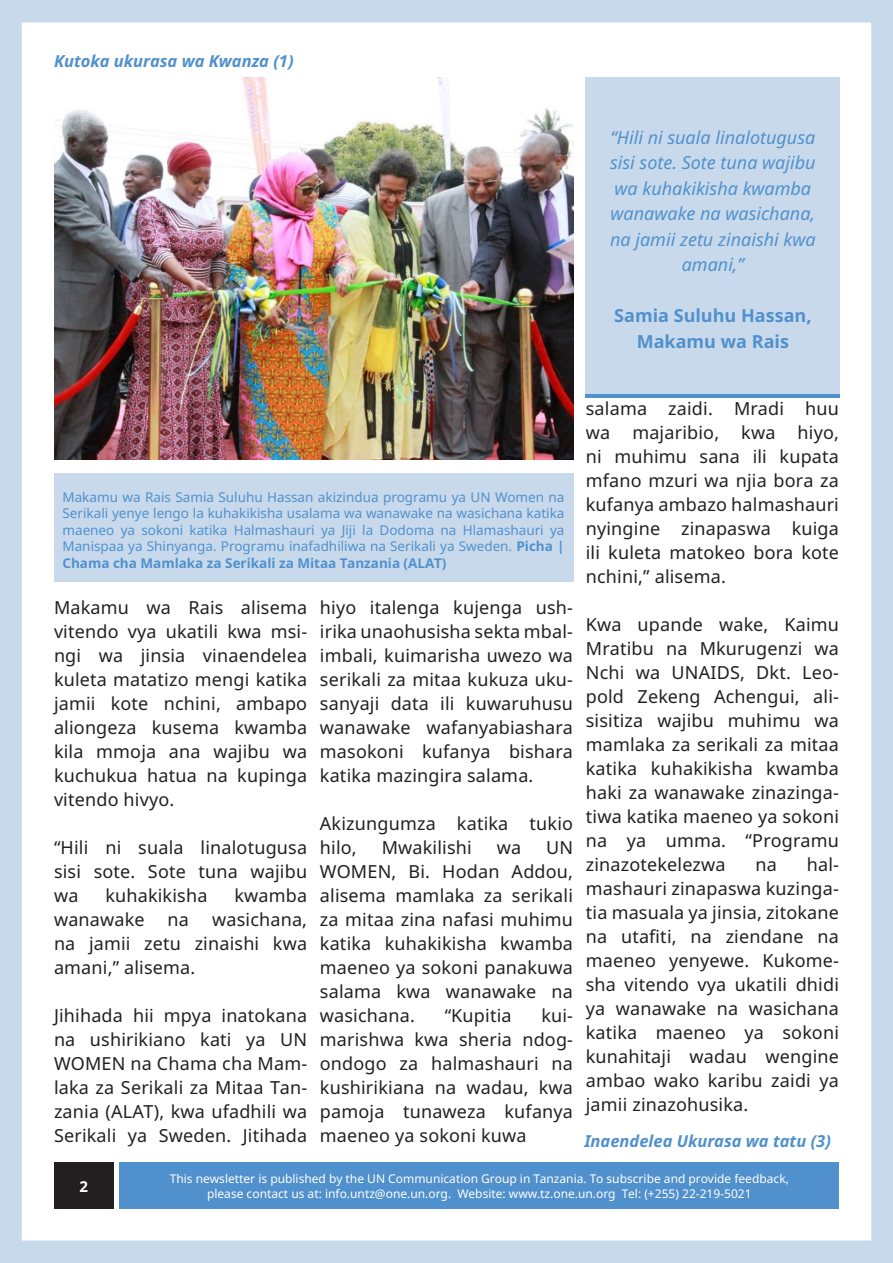
<style>
.page{position:relative;width:893px;height:1263px;background:#fff}
.page>*{position:absolute;margin:0;border:0;box-sizing:border-box;transform-origin:0 0}
.t1{font:18px/24px "Noto Sans";letter-spacing:.01em;color:#231f20;text-align:justify}
.t2{font:italic 18px/25.5px "Noto Sans";color:#5091cd;text-align:center}
.t3{font:700 18px/25.5px "Noto Sans";color:#5091cd;text-align:center}
.t4{font:italic 700 16.5px "Noto Sans";color:#5090cc}
.t5{font:700 15px "Noto Sans";color:#fff}
.t6{font:13.5px/16.5px "Noto Sans";color:#5091cd;text-align:justify}
.t7{font:12px/14.4px "Noto Sans";color:#fff;text-align:center}
.s1{color:#5090cc}
.s2{font-weight:700}
</style>
<div class="page">
<div style="left:120px;top:1162px;width:719px;height:47px;background:#5090cc"></div>
<div style="left:54px;top:1162px;width:59px;height:47px;background:#231f20"></div>
<div style="left:0;top:0;width:893px;height:1263px;border:22px solid #c8d9eb"></div>
<svg style="left:892px;top:0;width:1px;height:1263px"></svg>
<img style="left:54px;top:77px;width:519px;height:382px">
<div style="left:54px;top:473px;width:519px;height:109px;background:#c8d9eb"></div>
<div style="left:586px;top:77px;width:254px;height:318px;background:#c8d9eb"></div>
<hr style="left:586px;top:394px;width:254px;height:4px;background:#5091cd">
<p class="t4" style="left:54px;top:49px;width:241px">Kutoka ukurasa wa Kwanza (1)</p>
<p class="t2" style="left:610px;top:124px;width:207px">“Hili ni suala linalotugusa sisi sote. Sote tuna wajibu wa kuhakikisha kwamba wanawake na wasichana, na jamii zetu zinaishi kwa amani,”</p>
<p class="t3" style="left:614px;top:303px;width:199px">Samia Suluhu Hassan,<br><span class="s1">Makamu wa Rais</span></p>
<p class="t6" style="left:63px;top:488px;width:504px">Makamu wa Rais Samia Suluhu Hassan akizindua programu ya UN Women na Serikali yenye lengo la kuhakikisha usalama wa wanawake na wasichana katika maeneo ya sokoni katika Halmashauri ya Jiji la Dodoma na Hlamashauri ya Manispaa ya Shinyanga. Programu inafadhiliwa na Serikali ya Sweden. <span class="s2">Picha | Chama cha Mamlaka za Serikali za Mitaa Tanzania (ALAT)</span></p>
<p class="t1" style="left:54px;top:595px;width:255px">Makamu wa Rais alisema vitendo vya ukatili kwa msi&shy;ngi wa jinsia vinaendelea kuleta matatizo mengi katika jamii kote nchini, ambapo aliongeza kusema kwamba kila mmoja ana wajibu wa kuchukua hatua na kupinga vitendo hivyo.</p>
<p class="t1" style="left:54px;top:835px;width:255px">“Hili ni suala linalotugusa sisi sote. Sote tuna wajibu wa</p>
<p class="t1" style="left:105px;top:883px;width:104px">kuhakikisha</p>
<p class="t1" style="left:234px;top:883px;width:74px">kwamba</p>
<p class="t1" style="left:54px;top:907px;width:92px">wanawake</p>
<p class="t1" style="left:168px;top:907px;width:23px">na</p>
<p class="t1" style="left:54px;top:907px;width:255px;text-indent:158px">wasichana, na jamii zetu zinaishi kwa amani,” alisema.</p>
<p class="t1" style="left:54px;top:1003px;width:255px">Jihihada hii mpya inatokana na ushirikiano kati ya UN WOMEN na Chama cha Mam&shy;laka za Serikali za Mitaa Tan&shy;zania (ALAT), kwa ufadhili wa Serikali ya Sweden. Jitihada</p>
<p class="t1" style="left:320px;top:595px;width:255px">hiyo italenga kujenga ush&shy;irika unaohusisha sekta mbal&shy;imbali, kuimarisha uwezo wa serikali za mitaa kukuza uku&shy;sanyaji data ili kuwaruhusu wanawake wafanyabiashara masokoni kufanya bishara katika mazingira salama.</p>
<p class="t1" style="left:320px;top:811px;width:255px">Akizungumza katika tukio hilo,</p>
<p class="t1" style="left:382px;top:835px;width:92px">Mwakilishi</p>
<p class="t1" style="left:497px;top:835px;width:26px">wa</p>
<p class="t1" style="left:320px;top:835px;width:255px;text-indent:226px">UN WOMEN, Bi. Hodan Addou, alisema mamlaka za serikali za mitaa zina nafasi muhimu katika kuhakikisha kwamba maeneo ya sokoni panakuwa salama kwa wanawake na wasichana.</p>
<p class="t1" style="left:320px;top:1003px;width:255px;text-indent:221px">kui&shy;marishwa kwa sheria ndog&shy;ondogo za halmashauri na kushirikiana na wadau, kwa pamoja tunaweza kufanya maeneo ya sokoni kuwa</p>
<p class="t1" style="left:445px;top:1003px;width:68px">“Kupitia</p>
<p class="t1" style="left:586px;top:395px;width:255px">salama zaidi. Mradi huu wa majaribio, kwa hiyo, ni muhimu sana ili kupata mfano mzuri wa njia bora za kufanya ambazo halmashauri nyingine zinapaswa kuiga ili kuleta matokeo bora kote nchini,” alisema.</p>
<p class="t1" style="left:586px;top:611px;width:255px">Kwa upande wake, Kaimu Mratibu na Mkurugenzi wa Nchi wa UNAIDS, Dkt. Leo&shy;pold Zekeng Achengui, ali&shy;sisitiza wajibu muhimu wa mamlaka za serikali za mitaa katika kuhakikisha kwamba haki za wanawake zinazinga&shy;tiwa katika maeneo ya sokoni na ya umma. “Programu zinazotekelezwa</p>
<p class="t1" style="left:586px;top:851px;width:255px;text-indent:221px">hal&shy;mashauri zinapaswa kuzinga&shy;tia masuala ya jinsia, zitokane na utafiti, na ziendane na maeneo yenyewe. Kukome&shy;sha vitendo vya ukatili dhidi ya wanawake na wasichana katika maeneo ya sokoni kunahitaji wadau wengine ambao wako karibu zaidi ya jamii zinazohusika.</p>
<p class="t1" style="left:755px;top:851px;width:23px">na</p>
<p class="t4" style="left:584px;top:1129px;width:248px">Inaendelea Ukurasa wa tatu (3)</p>
<p class="t5" style="left:79px;top:1176px;width:10px">2</p>
<p class="t7" style="left:170px;top:1171px;width:621px">This newsletter is published by the UN Communication Group in Tanzania. To subscribe and provide feedback, please contact us at: info.untz@one.un.org. Website: www.tz.one.un.org Tel: (+255) 22-219-5021</p>
</div>
